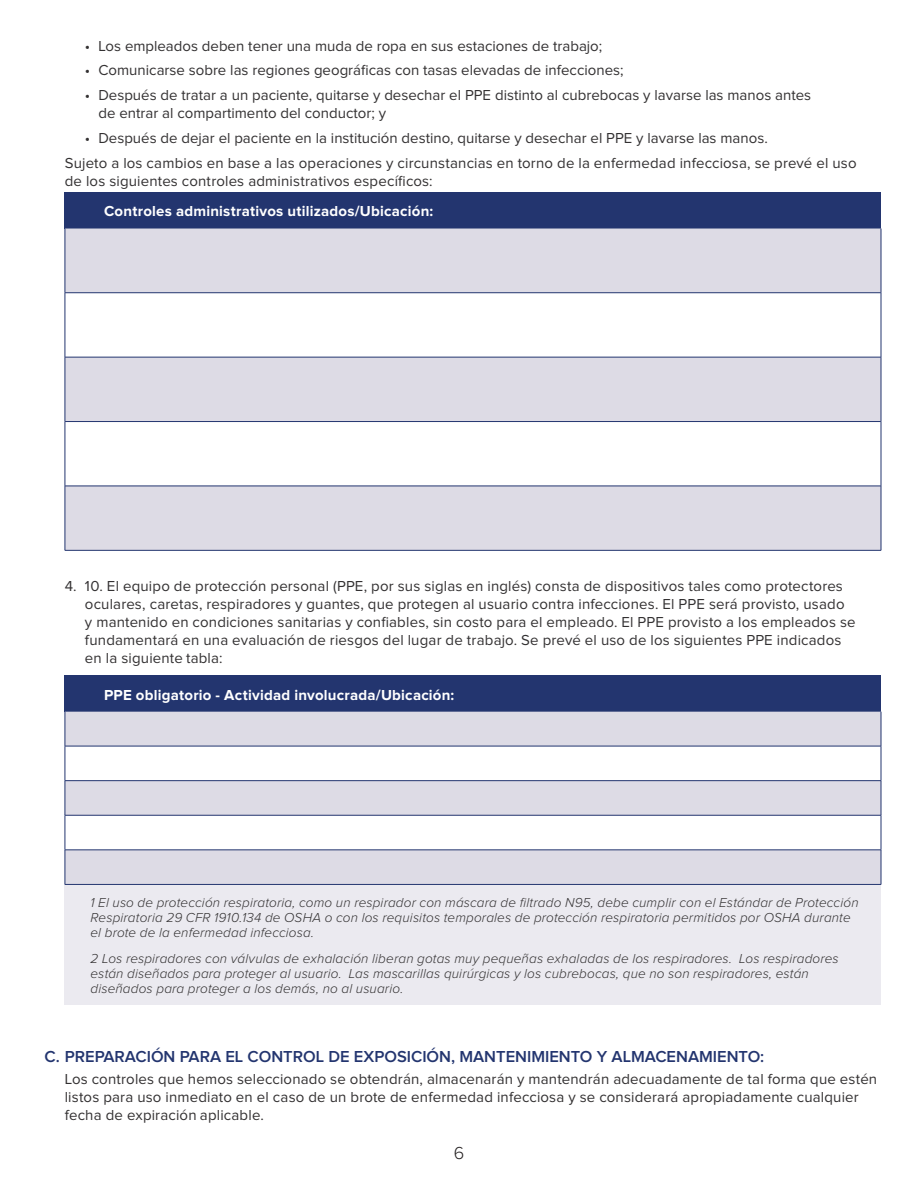
<style>
.page{position:relative;width:918px;height:1188px;background:#fff}
.page>*{position:absolute;margin:0;border:0;box-sizing:border-box;transform-origin:0 0}
.t1{font:300 18px "Proxima Nova";color:#231f20}
.t2{font:600 16.5px "Proxima Nova";color:#23356f}
.Body_Copy{font:15px/18px "Proxima Nova";letter-spacing:.01em;color:#333132}
.Charts__Title{font:700 15px "Proxima Nova";letter-spacing:.015em;color:#fff}
.Note-Alt_Style{font:italic 300 13.5px/15px "Proxima Nova";letter-spacing:.01em;color:#333132}
</style>
<div class="page">
<div style="left:65px;top:192px;width:816px;height:37px;background:#23356f"></div>
<svg style="left:66px;top:229px;width:815px;height:321px;fill:#dddbe5"></svg>
<hr style="left:65px;top:292px;width:816px;height:1px;background:#23356f">
<hr style="left:65px;top:357px;width:816px;height:1px;background:#23356f">
<hr style="left:65px;top:421px;width:816px;height:1px;background:#23356f">
<hr style="left:65px;top:486px;width:816px;height:1px;background:#23356f">
<hr style="left:65px;top:229px;width:1px;height:64px;background:#23356f">
<hr style="left:881px;top:229px;width:1px;height:64px;background:#23356f">
<hr style="left:65px;top:293px;width:1px;height:64px;background:#23356f">
<hr style="left:881px;top:293px;width:1px;height:64px;background:#23356f">
<hr style="left:65px;top:357px;width:1px;height:65px;background:#23356f">
<hr style="left:881px;top:357px;width:1px;height:65px;background:#23356f">
<hr style="left:65px;top:422px;width:1px;height:64px;background:#23356f">
<hr style="left:881px;top:422px;width:1px;height:64px;background:#23356f">
<hr style="left:65px;top:486px;width:1px;height:64px;background:#23356f">
<hr style="left:881px;top:486px;width:1px;height:64px;background:#23356f">
<hr style="left:65px;top:550px;width:816px;height:1px;background:#23356f">
<div style="left:65px;top:676px;width:816px;height:36px;background:#23356f"></div>
<svg style="left:66px;top:712px;width:815px;height:172px;fill:#dddbe5"></svg>
<div style="left:65px;top:884px;width:816px;height:121px;background:#ebeaf0"></div>
<hr style="left:65px;top:712px;width:1px;height:34px;background:#23356f">
<hr style="left:881px;top:712px;width:1px;height:34px;background:#23356f">
<hr style="left:65px;top:746px;width:1px;height:34px;background:#23356f">
<hr style="left:881px;top:746px;width:1px;height:34px;background:#23356f">
<hr style="left:65px;top:781px;width:1px;height:34px;background:#23356f">
<hr style="left:881px;top:781px;width:1px;height:34px;background:#23356f">
<hr style="left:65px;top:815px;width:1px;height:35px;background:#23356f">
<hr style="left:881px;top:815px;width:1px;height:35px;background:#23356f">
<hr style="left:65px;top:850px;width:1px;height:34px;background:#23356f">
<hr style="left:881px;top:850px;width:1px;height:34px;background:#23356f">
<hr style="left:65px;top:746px;width:816px;height:1px;background:#23356f">
<hr style="left:65px;top:780px;width:816px;height:1px;background:#23356f">
<hr style="left:65px;top:815px;width:816px;height:1px;background:#23356f">
<hr style="left:65px;top:850px;width:816px;height:1px;background:#23356f">
<hr style="left:65px;top:884px;width:816px;height:1px;background:#23356f">
<p class="Body_Copy" style="left:85px;top:37px;width:519px">• Los empleados deben tener una muda de ropa en sus estaciones de trabajo;</p>
<p class="Body_Copy" style="left:85px;top:62px;width:540px">• Comunicarse sobre las regiones geográficas con tasas elevadas de infecciones;</p>
<p class="Body_Copy" style="left:98px;top:87px;width:714px;text-indent:-14px">• Después de tratar a un paciente, quitarse y desechar el PPE distinto al cubrebocas y lavarse las manos antes de entrar al compartimento del conductor; y</p>
<p class="Body_Copy" style="left:85px;top:130px;width:684px">• Después de dejar el paciente en la institución destino, quitarse y desechar el PPE y lavarse las manos.</p>
<p class="Body_Copy" style="left:65px;top:154px;width:793px">Sujeto a los cambios en base a las operaciones y circunstancias en torno de la enfermedad infecciosa, se prevé el uso de los siguientes controles administrativos específicos:</p>
<p class="Charts__Title" style="left:104px;top:205px;width:331px">Controles administrativos utilizados/Ubicación:</p>
<p class="Body_Copy" style="left:85px;top:578px;width:772px;text-indent:-20px">4. 10. El equipo de protección personal (PPE, por sus siglas en inglés) consta de dispositivos tales como protectores oculares, caretas, respiradores y guantes, que protegen al usuario contra infecciones. El PPE será provisto, usado y mantenido en condiciones sanitarias y confiables, sin costo para el empleado. El PPE provisto a los empleados se fundamentará en una evaluación de riesgos del lugar de trabajo. Se prevé el uso de los siguientes PPE indicados en la siguiente tabla:</p>
<p class="Charts__Title" style="left:104px;top:688px;width:352px">PPE obligatorio - Actividad involucrada/Ubicación:</p>
<p class="Note-Alt_Style" style="left:91px;top:896px;width:770px">1 El uso de protección respiratoria, como un respirador con máscara de filtrado N95, debe cumplir con el Estándar de Protección<br>Respiratoria 29 CFR 1910.134 de OSHA o con los requisitos temporales de protección respiratoria permitidos por OSHA durante el brote de la enfermedad infecciosa.</p>
<p class="Note-Alt_Style" style="left:91px;top:952px;width:750px">2 Los respiradores con válvulas de exhalación liberan gotas muy pequeñas exhaladas de los respiradores. Los respiradores están diseñados para proteger al usuario. Las mascarillas quirúrgicas y los cubrebocas, que no son respiradores, están diseñados para proteger a los demás, no al usuario.</p>
<p class="t2" style="left:44px;top:1049px;width:721px">C. PREPARACIÓN PARA EL CONTROL DE EXPOSICIÓN, MANTENIMIENTO Y ALMACENAMIENTO:</p>
<p class="Body_Copy" style="left:65px;top:1071px;width:814px">Los controles que hemos seleccionado se obtendrán, almacenarán y mantendrán adecuadamente de tal forma que estén listos para uso inmediato en el caso de un brote de enfermedad infecciosa y se considerará apropiadamente cualquier fecha de expiración aplicable.</p>
<p class="t1" style="left:454px;top:1144px;width:12px">6</p>
</div>
